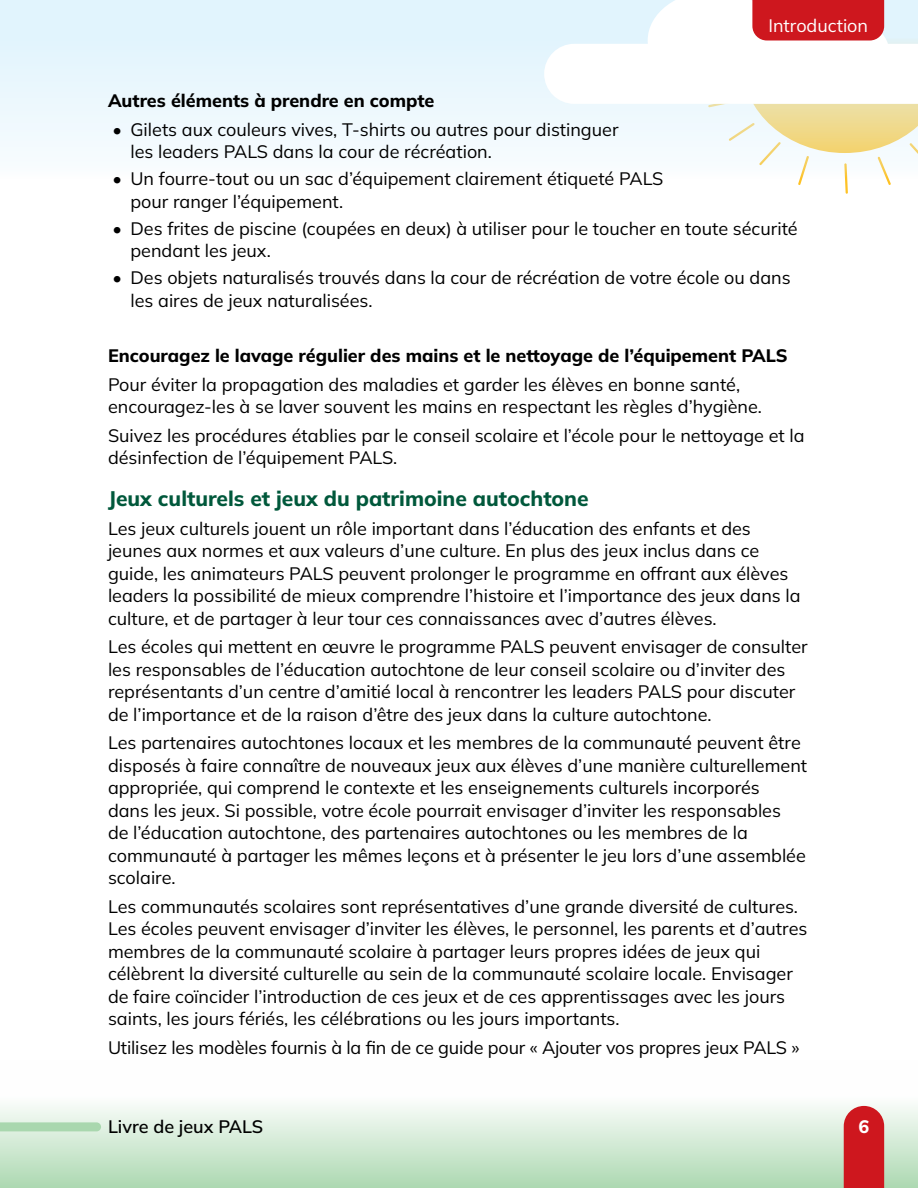
<style>
.page{position:relative;width:918px;height:1188px;background:#fff}
.page>*{position:absolute;margin:0;border:0;box-sizing:border-box;transform-origin:0 0}
.H3_Introduction_pages{font:800 21px "Mulish";color:#00583b}
.t1{font:18px/22.5px "Mulish";color:#000}
.H4_Introduction{font:800 18px "Mulish";color:#000}
.t2{font:600 18px "Mulish";color:#000}
.t3{font:18px "Mulish";color:#fff}
.t4{font:800 18px "Mulish";color:#fff}
</style>
<div class="page">
<div style="left:0;top:1061px;width:918px;height:127px;background:linear-gradient(to bottom,#fff,#b2dbb7)"></div>
<div style="left:844px;top:1106px;width:40px;height:82px;background:#ce171e"></div>
<svg style="left:0;top:1122px;width:101px;height:9px"></svg>
<div style="left:0;top:0;width:918px;height:179px;background:linear-gradient(to bottom,#ddf2fd,#f9fcfe)"></div>
<svg style="left:544px;top:0;width:374px;height:194px"></svg>
<p class="t3" style="left:768px;top:13px;width:101px">Introduction</p>
<h4 class="H4_Introduction" style="left:108px;top:89px;width:328px">Autres éléments à prendre en compte</h4>
<p class="t1" style="left:130px;top:118px;width:490px;text-indent:-18px">• Gilets aux couleurs vives, T-shirts ou autres pour distinguer les leaders PALS dans la cour de récréation.</p>
<p class="t1" style="left:130px;top:167px;width:535px;text-indent:-18px">• Un fourre-tout ou un sac d’équipement clairement étiqueté PALS pour ranger l’équipement.</p>
<p class="t1" style="left:130px;top:217px;width:669px;text-indent:-18px">• Des frites de piscine (coupées en deux) à utiliser pour le toucher en toute sécurité pendant les jeux.</p>
<p class="t1" style="left:130px;top:266px;width:662px;text-indent:-18px">• Des objets naturalisés trouvés dans la cour de récréation de votre école ou dans les aires de jeux naturalisées.</p>
<h4 class="H4_Introduction" style="left:108px;top:344px;width:681px">Encouragez le lavage régulier des mains et le nettoyage de l’équipement PALS</h4>
<p class="t1" style="left:108px;top:373px;width:656px">Pour éviter la propagation des maladies et garder les élèves en bonne santé, encouragez-les à se laver souvent les mains en respectant les règles d’hygiène.</p>
<p class="t1" style="left:108px;top:424px;width:698px">Suivez les procédures établies par le conseil scolaire et l’école pour le nettoyage et la désinfection de l’équipement PALS.</p>
<h3 class="H3_Introduction_pages" style="left:108px;top:484px;width:482px">Jeux culturels et jeux du patrimoine autochtone</h3>
<p class="t1" style="left:108px;top:517px;width:694px">Les jeux culturels jouent un rôle important dans l’éducation des enfants et des jeunes aux normes et aux valeurs d’une culture. En plus des jeux inclus dans ce guide, les animateurs PALS peuvent prolonger le programme en offrant aux élèves leaders la possibilité de mieux comprendre l’histoire et l’importance des jeux dans la culture, et de partager à leur tour ces connaissances avec d’autres élèves.</p>
<p class="t1" style="left:108px;top:635px;width:701px">Les écoles qui mettent en œuvre le programme PALS peuvent envisager de consulter les responsables de l’éducation autochtone de leur conseil scolaire ou d’inviter des représentants d’un centre d’amitié local à rencontrer les leaders PALS pour discuter de l’importance et de la raison d’être des jeux dans la culture autochtone.</p>
<p class="t1" style="left:108px;top:731px;width:701px">Les partenaires autochtones locaux et les membres de la communauté peuvent être disposés à faire connaître de nouveaux jeux aux élèves d’une manière culturellement appropriée, qui comprend le contexte et les enseignements culturels incorporés<br>dans les jeux. Si possible, votre école pourrait envisager d’inviter les responsables<br>de l’éducation autochtone, des partenaires autochtones ou les membres de la communauté à partager les mêmes leçons et à présenter le jeu lors d’une assemblée scolaire.</p>
<p class="t1" style="left:108px;top:895px;width:701px">Les communautés scolaires sont représentatives d’une grande diversité de cultures.<br>Les écoles peuvent envisager d’inviter les élèves, le personnel, les parents et d’autres membres de la communauté scolaire à partager leurs propres idées de jeux qui célèbrent la diversité culturelle au sein de la communauté scolaire locale. Envisager de faire coïncider l’introduction de ces jeux et de ces apprentissages avec les jours saints, les jours fériés, les célébrations ou les jours importants.</p>
<p class="t1" style="left:108px;top:1036px;width:693px">Utilisez les modèles fournis à la fin de ce guide pour « Ajouter vos propres jeux PALS »</p>
<p class="t2" style="left:108px;top:1114px;width:157px">Livre de jeux PALS</p>
<p class="t4" style="left:859px;top:1114px;width:12px">6</p>
</div>
